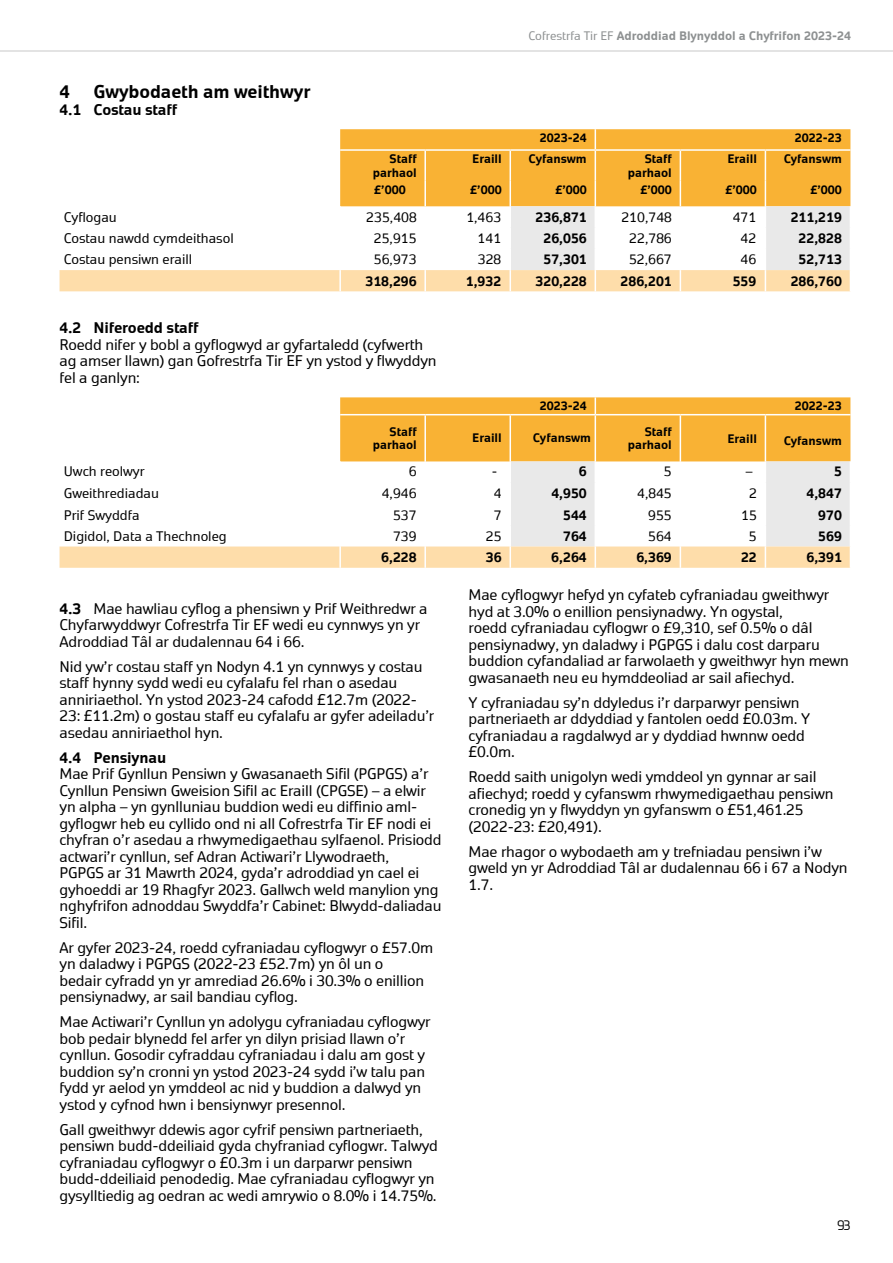
<style>
.page{position:relative;width:893px;height:1263px;background:#fff}
.page>*{position:absolute;margin:0;border:0;box-sizing:border-box;transform-origin:0 0}
.t1{font:700 18px "Geo";letter-spacing:-.005em;color:#000}
.t2{font:15px/16.5px "Geo";letter-spacing:-.01em;color:#000}
.t3{font:700 15px "Geo";letter-spacing:-.01em;color:#000}
.t4{font:13.5px "Geo";color:#000}
.t5{font:700 13.5px "Geo";color:#000}
.t6{font:13.5px "Geo Headline";color:#000}
.t7{font:700 12px/13.5px "Geo";color:#000;text-align:right}
.t8{font:700 12px "Geo";color:#8d9091}
.s1{font-weight:400}
.s2{font-weight:700}
</style>
<div class="page">
<svg style="left:60px;top:129px;width:791px;height:162px"></svg>
<svg style="left:60px;top:397px;width:791px;height:171px"></svg>
<hr style="left:179px;top:50px;width:178px;height:1px;background:#e3e3e3">
<hr style="left:357px;top:50px;width:179px;height:1px;background:#e3e3e3">
<hr style="left:536px;top:50px;width:178px;height:1px;background:#e3e3e3">
<hr style="left:714px;top:50px;width:179px;height:1px;background:#e3e3e3">
<hr style="left:0;top:50px;width:179px;height:1px;background:#e3e3e3">
<p class="t1" style="left:60px;top:82px;width:12px">4</p>
<p class="t1" style="left:94px;top:82px;width:218px">Gwybodaeth am weithwyr</p>
<p class="t3" style="left:60px;top:101px;width:119px">4.1 Costau staff</p>
<p class="t8" style="left:528px;top:30px;width:324px"><span class="s1">Cofrestrfa Tir EF</span> Adroddiad Blynyddol a Chyfrifon 2023-24</p>
<p class="t7" style="left:540px;top:131px;width:49px">2023-24</p>
<p class="t7" style="left:795px;top:131px;width:49px">2022-23</p>
<p class="t7" style="left:373px;top:152px;width:45px">Staff parhaol</p>
<p class="t7" style="left:472px;top:152px;width:31px">Eraill</p>
<p class="t7" style="left:529px;top:152px;width:60px">Cyfanswm</p>
<p class="t7" style="left:628px;top:152px;width:45px">Staff parhaol</p>
<p class="t7" style="left:727px;top:152px;width:31px">Eraill</p>
<p class="t7" style="left:784px;top:152px;width:60px">Cyfanswm</p>
<p class="t7" style="left:374px;top:183px;width:33px">£’000</p>
<p class="t7" style="left:470px;top:183px;width:33px">£’000</p>
<p class="t7" style="left:555px;top:183px;width:33px">£’000</p>
<p class="t7" style="left:640px;top:183px;width:33px">£’000</p>
<p class="t7" style="left:725px;top:183px;width:33px">£’000</p>
<p class="t7" style="left:810px;top:183px;width:33px">£’000</p>
<p class="t4" style="left:64px;top:210px;width:55px">Cyflogau</p>
<p class="t4" style="left:366px;top:210px;width:52px">235,408</p>
<p class="t4" style="left:466px;top:210px;width:36px">1,463</p>
<p class="t5" style="left:536px;top:210px;width:53px">236,871</p>
<p class="t4" style="left:621px;top:210px;width:52px">210,748</p>
<p class="t4" style="left:733px;top:210px;width:25px">471</p>
<p class="t5" style="left:791px;top:210px;width:53px">211,219</p>
<p class="t4" style="left:64px;top:231px;width:171px">Costau nawdd cymdeithasol</p>
<p class="t4" style="left:374px;top:231px;width:44px">25,915</p>
<p class="t4" style="left:478px;top:231px;width:25px">141</p>
<p class="t5" style="left:543px;top:231px;width:45px">26,056</p>
<p class="t4" style="left:629px;top:231px;width:44px">22,786</p>
<p class="t4" style="left:741px;top:231px;width:17px">42</p>
<p class="t5" style="left:799px;top:231px;width:45px">22,828</p>
<p class="t4" style="left:64px;top:252px;width:130px">Costau pensiwn eraill</p>
<p class="t4" style="left:374px;top:252px;width:44px">56,973</p>
<p class="t4" style="left:478px;top:252px;width:25px">328</p>
<p class="t5" style="left:543px;top:252px;width:45px">57,301</p>
<p class="t4" style="left:629px;top:252px;width:44px">52,667</p>
<p class="t4" style="left:741px;top:252px;width:17px">46</p>
<p class="t5" style="left:799px;top:252px;width:45px">52,713</p>
<p class="t5" style="left:365px;top:273px;width:53px">318,296</p>
<p class="t5" style="left:466px;top:273px;width:37px">1,932</p>
<p class="t5" style="left:536px;top:273px;width:53px">320,228</p>
<p class="t5" style="left:621px;top:273px;width:53px">286,201</p>
<p class="t5" style="left:733px;top:273px;width:25px">559</p>
<p class="t5" style="left:791px;top:273px;width:53px">286,760</p>
<p class="t3" style="left:60px;top:320px;width:141px">4.2 Niferoedd staff</p>
<p class="t2" style="left:60px;top:336px;width:379px">Roedd nifer y bobl a gyflogwyd ar gyfartaledd (cyfwerth ag amser llawn) gan Gofrestrfa Tir EF yn ystod y flwyddyn fel a ganlyn:</p>
<p class="t7" style="left:540px;top:399px;width:49px">2023-24</p>
<p class="t7" style="left:795px;top:399px;width:49px">2022-23</p>
<p class="t7" style="left:373px;top:425px;width:45px">Staff parhaol</p>
<p class="t7" style="left:472px;top:431px;width:31px">Eraill</p>
<p class="t7" style="left:533px;top:431px;width:60px">Cyfanswm</p>
<p class="t7" style="left:628px;top:425px;width:45px">Staff parhaol</p>
<p class="t7" style="left:727px;top:431px;width:31px">Eraill</p>
<p class="t7" style="left:784px;top:434px;width:60px">Cyfanswm</p>
<p class="t4" style="left:64px;top:463px;width:82px">Uwch reolwyr</p>
<p class="t4" style="left:409px;top:463px;width:9px">6</p>
<p class="t4" style="left:492px;top:463px;width:7px">-</p>
<p class="t5" style="left:579px;top:463px;width:9px">6</p>
<p class="t4" style="left:664px;top:463px;width:9px">5</p>
<p class="t4" style="left:746px;top:463px;width:8px">–</p>
<p class="t5" style="left:834px;top:463px;width:9px">5</p>
<p class="t4" style="left:64px;top:486px;width:97px">Gweithrediadau</p>
<p class="t4" style="left:382px;top:486px;width:36px">4,946</p>
<p class="t4" style="left:494px;top:486px;width:9px">4</p>
<p class="t5" style="left:551px;top:486px;width:37px">4,950</p>
<p class="t4" style="left:637px;top:486px;width:36px">4,845</p>
<p class="t4" style="left:749px;top:486px;width:9px">2</p>
<p class="t5" style="left:806px;top:486px;width:37px">4,847</p>
<p class="t4" style="left:64px;top:507px;width:77px">Prif Swyddfa</p>
<p class="t4" style="left:393px;top:507px;width:25px">537</p>
<p class="t4" style="left:494px;top:507px;width:9px">7</p>
<p class="t5" style="left:563px;top:507px;width:25px">544</p>
<p class="t4" style="left:648px;top:507px;width:25px">955</p>
<p class="t4" style="left:741px;top:507px;width:17px">15</p>
<p class="t5" style="left:818px;top:507px;width:25px">970</p>
<p class="t4" style="left:64px;top:529px;width:164px">Digidol, Data a Thechnoleg</p>
<p class="t4" style="left:393px;top:529px;width:25px">739</p>
<p class="t4" style="left:486px;top:529px;width:17px">25</p>
<p class="t5" style="left:563px;top:528px;width:25px">764</p>
<p class="t4" style="left:648px;top:529px;width:25px">564</p>
<p class="t4" style="left:749px;top:529px;width:9px">5</p>
<p class="t5" style="left:818px;top:528px;width:25px">569</p>
<p class="t5" style="left:381px;top:550px;width:37px">6,228</p>
<p class="t5" style="left:486px;top:550px;width:17px">36</p>
<p class="t5" style="left:551px;top:550px;width:37px">6,264</p>
<p class="t5" style="left:636px;top:550px;width:37px">6,369</p>
<p class="t5" style="left:741px;top:550px;width:17px">22</p>
<p class="t5" style="left:806px;top:550px;width:37px">6,391</p>
<p class="t2" style="left:60px;top:600px;width:370px"><span class="s2">4.3</span> Mae hawliau cyflog a phensiwn y Prif Weithredwr a<br>Chyfarwyddwyr Cofrestrfa Tir EF wedi eu cynnwys yn yr<br>Adroddiad Tâl ar dudalennau 64 i 66.</p>
<p class="t2" style="left:60px;top:658px;width:376px">Nid yw’r costau staff yn Nodyn 4.1 yn cynnwys y costau staff hynny sydd wedi eu cyfalafu fel rhan o asedau anniriaethol. Yn ystod 2023-24 cafodd £12.7m (2022- 23: £11.2m) o gostau staff eu cyfalafu ar gyfer adeiladu’r asedau anniriaethol hyn.</p>
<p class="t3" style="left:60px;top:749px;width:108px">4.4 Pensiynau</p>
<p class="t2" style="left:60px;top:766px;width:384px">Mae Prif Gynllun Pensiwn y Gwasanaeth Sifil (PGPGS) a’r Cynllun Pensiwn Gweision Sifil ac Eraill (CPGSE) – a elwir yn alpha – yn gynlluniau buddion wedi eu diffinio aml&shy;gyflogwr heb eu cyllido ond ni all Cofrestrfa Tir EF nodi ei chyfran o’r asedau a rhwymedigaethau sylfaenol. Prisiodd actwari’r cynllun, sef Adran Actiwari’r Llywodraeth,<br>PGPGS ar 31 Mawrth 2024, gyda’r adroddiad yn cael ei gyhoeddi ar 19 Rhagfyr 2023. Gallwch weld manylion yng nghyfrifon adnoddau Swyddfa’r Cabinet: Blwydd-daliadau Sifil.</p>
<p class="t2" style="left:60px;top:939px;width:375px">Ar gyfer 2023-24, roedd cyfraniadau cyflogwyr o £57.0m yn daladwy i PGPGS (2022-23 £52.7m) yn ôl un o<br>bedair cyfradd yn yr amrediad 26.6% i 30.3% o enillion pensiynadwy, ar sail bandiau cyflog.</p>
<p class="t2" style="left:60px;top:1014px;width:372px">Mae Actiwari’r Cynllun yn adolygu cyfraniadau cyflogwyr bob pedair blynedd fel arfer yn dilyn prisiad llawn o’r cynllun. Gosodir cyfraddau cyfraniadau i dalu am gost y buddion sy’n cronni yn ystod 2023-24 sydd i’w talu pan fydd yr aelod yn ymddeol ac nid y buddion a dalwyd yn ystod y cyfnod hwn i bensiynwyr presennol.</p>
<p class="t2" style="left:60px;top:1121px;width:380px">Gall gweithwyr ddewis agor cyfrif pensiwn partneriaeth, pensiwn budd-ddeiliaid gyda chyfraniad cyflogwr. Talwyd cyfraniadau cyflogwyr o £0.3m i un darparwr pensiwn budd-ddeiliaid penodedig. Mae cyfraniadau cyflogwyr yn gysylltiedig ag oedran ac wedi amrywio o 8.0% i 14.75%.</p>
<p class="t2" style="left:469px;top:587px;width:382px">Mae cyflogwyr hefyd yn cyfateb cyfraniadau gweithwyr hyd at 3.0% o enillion pensiynadwy. Yn ogystal,<br>roedd cyfraniadau cyflogwr o £9,310, sef 0.5% o dâl pensiynadwy, yn daladwy i PGPGS i dalu cost darparu buddion cyfandaliad ar farwolaeth y gweithwyr hyn mewn gwasanaeth neu eu hymddeoliad ar sail afiechyd.</p>
<p class="t2" style="left:469px;top:694px;width:343px">Y cyfraniadau sy’n ddyledus i’r darparwyr pensiwn partneriaeth ar ddyddiad y fantolen oedd £0.03m. Y cyfraniadau a ragdalwyd ar y dyddiad hwnnw oedd £0.0m.</p>
<p class="t2" style="left:469px;top:769px;width:366px">Roedd saith unigolyn wedi ymddeol yn gynnar ar sail afiechyd; roedd y cyfanswm rhwymedigaethau pensiwn cronedig yn y flwyddyn yn gyfanswm o £51,461.25 (2022-23: £20,491).</p>
<p class="t2" style="left:469px;top:843px;width:381px">Mae rhagor o wybodaeth am y trefniadau pensiwn i’w gweld yn yr Adroddiad Tâl ar dudalennau 66 i 67 a Nodyn<br>1.7.</p>
<p class="t6" style="left:837px;top:1218px;width:15px">93</p>
</div>
